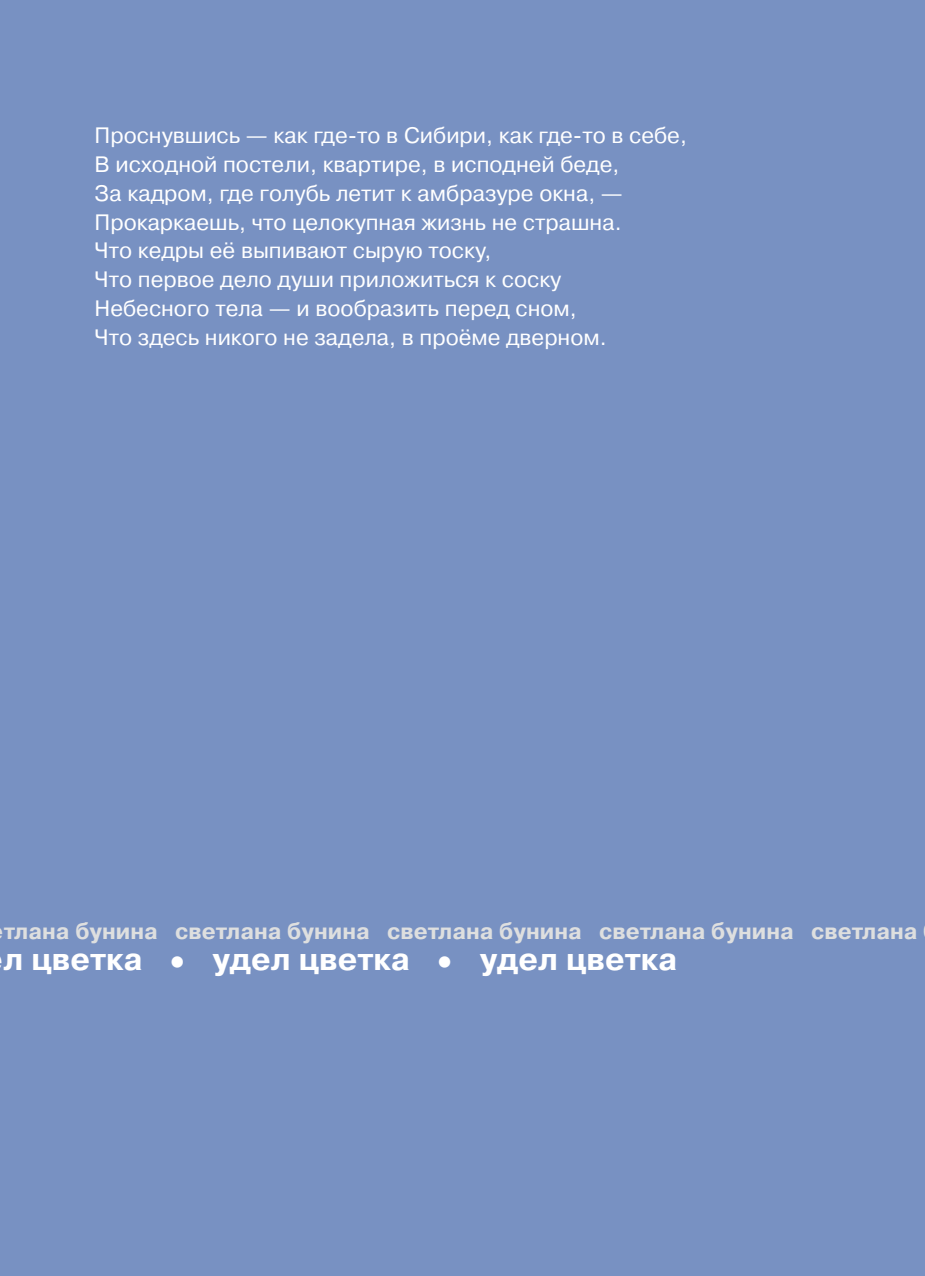
<style>
.page{position:relative;width:925px;height:1276px;background:#7891c2}
.page>*{position:absolute;margin:0;border:0;box-sizing:border-box;transform-origin:0 0}
.t1{font:700 31.5px "Pragmatica C";color:#fff}
.t2{font:700 22.5px "Pragmatica C";color:#dedfdf}
.t3{font:22.28px/28.8px "Pragmatica C";color:#fff}
</style>
<div class="page">
<p class="t3" style="left:95px;top:121px;width:594px">Проснувшись — как где-то в Сибири, как где-то в себе, В исходной постели, квартире, в исподней беде,<br>За кадром, где голубь летит к амбразуре окна, — Прокаркаешь, что целокупная жизнь не страшна.<br>Что кедры её выпивают сырую тоску,<br>Что первое дело души приложиться к соску<br>Небесного тела — и вообразить перед сном,<br>Что здесь никого не задела, в проёме дверном.</p>
<p class="t2" style="left:4px;top:918px;width:915px">тлана бунина светлана бунина светлана бунина светлана бунина светлана</p>
<p class="t1" style="left:4px;top:940px;width:675px">л цветка • удел цветка • удел цветка</p>
</div>
